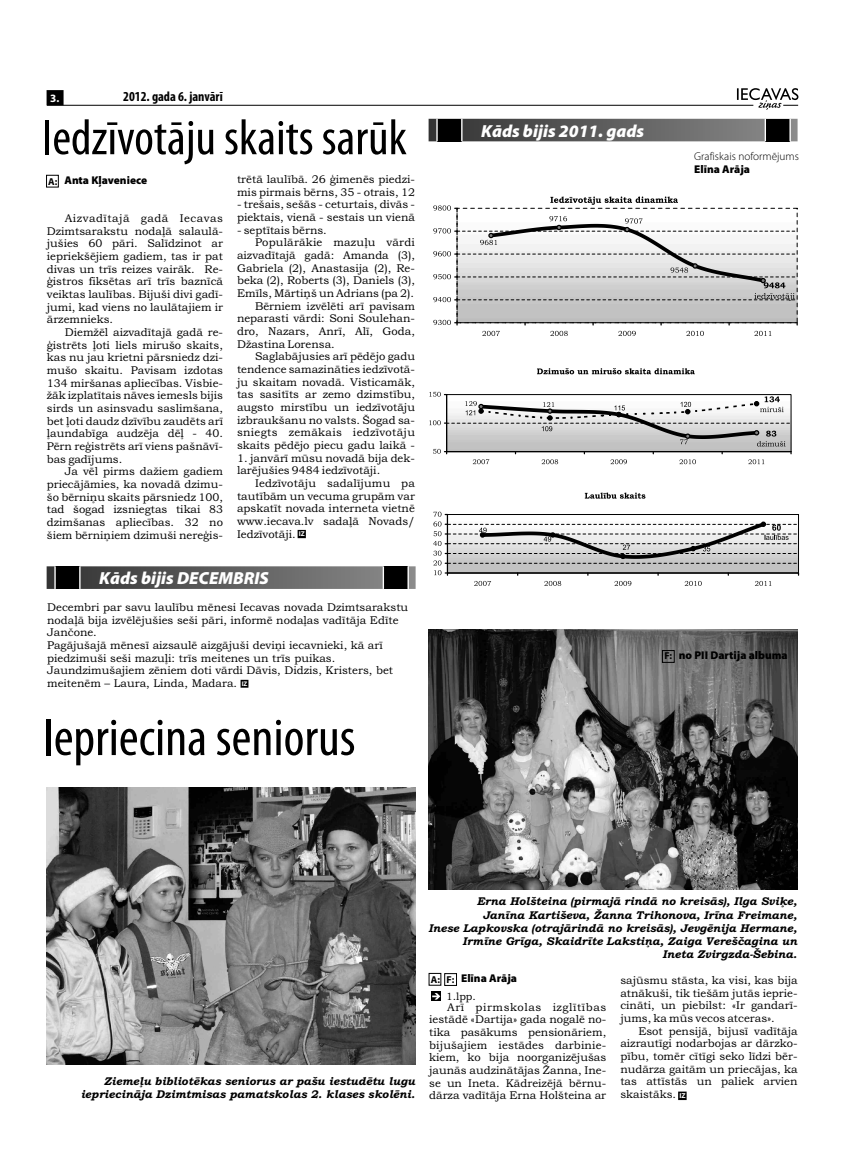
<style>
.page{position:relative;width:851px;height:1170px;background:#fff}
.page>*{position:absolute;margin:0;border:0;box-sizing:border-box;transform-origin:0 0}
.t1{font:condensed 53.5px "Myriad Pro";color:#000}
.t2{font:condensed 50.38px "Myriad Pro";color:#000}
.t3{font:italic 900 17.5px "Myriad Pro";color:#fff}
.t4{font:700 condensed 13.75px "Myriad Pro";color:#000}
.t5{font:11.25px/12.6px "Bookman Old Style";color:#000;text-align:justify}
.t6{font:italic 11.25px/13.2px "Bookman Old Style";color:#000;text-align:right}
.t7{font:900 11.25px "Myriad Pro";color:#000}
.t8{font:300 11.25px "Myriad Pro";color:#000}
.t9{font:700 11.25px "Myriad Pro";color:#fff}
.t10{font:10.62px "Bookman Old Style";color:#000}
.t11{font:700 7.12px "Myriad Pro";color:#fff}
.t12{font:700 7px "Myriad Pro";color:#fff}
.s1{font-weight:700;font-size:10px}
.s2{font-family:"Myriad Pro";font-weight:700;font-size:6.62px;color:#fff}
</style>
<div class="page">
<svg style="left:46px;top:88px;width:752px;height:22px"></svg>
<img style="left:428px;top:629px;width:369px;height:260px">
<img style="left:46px;top:787px;width:369px;height:276px">
<img style="left:47px;top:566px;width:368px;height:23px">
<div style="left:55px;top:566px;width:25px;height:23px;background:#000"></div>
<hr style="left:79px;top:566px;width:2px;height:23px;background:#fff">
<hr style="left:54px;top:566px;width:2px;height:23px;background:#fff">
<div style="left:383px;top:566px;width:25px;height:23px;background:#000"></div>
<hr style="left:407px;top:566px;width:2px;height:23px;background:#fff">
<hr style="left:382px;top:566px;width:2px;height:23px;background:#fff">
<div style="left:240px;top:679px;width:8px;height:8px;background:#000"></div>
<svg style="left:482px;top:331px;width:17px;height:5px"></svg>
<svg style="left:550px;top:331px;width:17px;height:5px"></svg>
<svg style="left:618px;top:331px;width:17px;height:5px"></svg>
<svg style="left:686px;top:331px;width:17px;height:5px"></svg>
<svg style="left:754px;top:331px;width:17px;height:5px"></svg>
<svg style="left:433px;top:196px;width:364px;height:129px"></svg>
<svg style="left:537px;top:368px;width:157px;height:6px"></svg>
<svg style="left:429px;top:392px;width:362px;height:72px"></svg>
<svg style="left:584px;top:492px;width:61px;height:6px"></svg>
<svg style="left:433px;top:511px;width:366px;height:75px"></svg>
<div style="left:444px;top:973px;width:12px;height:12px;border:1px solid #000"></div>
<div style="left:429px;top:973px;width:12px;height:12px;border:1px solid #000"></div>
<div style="left:662px;top:650px;width:12px;height:12px;border:1px solid #000"></div>
<div style="left:431px;top:991px;width:10px;height:9px;background:#000"></div>
<svg style="left:432px;top:993px;width:8px;height:6px"></svg>
<div style="left:46px;top:175px;width:12px;height:12px;border:1px solid #000"></div>
<img style="left:428px;top:119px;width:369px;height:22px">
<div style="left:437px;top:119px;width:25px;height:22px;background:#000"></div>
<svg style="left:461px;top:119px;width:1px;height:22px"></svg>
<svg style="left:436px;top:119px;width:1px;height:22px"></svg>
<div style="left:765px;top:119px;width:25px;height:22px;background:#000"></div>
<svg style="left:789px;top:119px;width:1px;height:22px"></svg>
<svg style="left:764px;top:119px;width:1px;height:22px"></svg>
<div style="left:297px;top:530px;width:9px;height:8px;background:#000"></div>
<div style="left:678px;top:1091px;width:8px;height:8px;background:#000"></div>
<p class="t9" style="left:50px;top:93px;width:11px">3.</p>
<p class="t4" style="left:123px;top:90px;width:101px">2012. gada 6. janvārī</p>
<h2 class="t2" style="left:42px;top:116px;width:366px">Iedzīvotāju skaits sarūk</h2>
<p class="t5" style="left:237px;top:174px;width:179px">trētā laulībā. 26 ģimenēs piedzi&shy;mis pirmais bērns, 35 - otrais, 12</p>
<p class="t5" style="left:237px;top:199px;width:179px">- trešais, sešās - ceturtais, divās - piektais, vienā - sestais un vienā</p>
<p class="t5" style="left:237px;top:224px;width:91px">- septītais bērns.</p>
<p class="t5" style="left:255px;top:237px;width:161px">Populārākie mazuļu vārdi</p>
<p class="t5" style="left:237px;top:250px;width:179px">aizvadītajā gadā: Amanda (3),</p>
<p class="t5" style="left:237px;top:262px;width:179px">Gabriela (2), Anastasija (2), Re-</p>
<p class="t5" style="left:237px;top:275px;width:179px">beka (2), Roberts (3), Daniels (3),</p>
<p class="t5" style="left:237px;top:288px;width:179px">Emīls, Mārtiņš un Adrians (pa 2).</p>
<p class="t5" style="left:255px;top:300px;width:161px">Bērniem izvēlēti arī pavisam</p>
<p class="t5" style="left:237px;top:313px;width:179px">neparasti vārdi: Soni Soulehan-</p>
<p class="t5" style="left:237px;top:326px;width:179px">dro, Nazars, Anrī, Alī, Goda,</p>
<p class="t5" style="left:237px;top:338px;width:99px">Džastina Lorensa.</p>
<p class="t7" style="left:48px;top:176px;width:100px"><span class="s1">A:</span> Anta Kļaveniece</p>
<p class="t5" style="left:47px;top:213px;width:178px;text-indent:18px">Aizvadītajā gadā Iecavas Dzimtsarakstu nodaļā salaulā&shy;jušies 60 pāri. Salīdzinot ar iepriekšējiem gadiem, tas ir pat divas un trīs reizes vairāk. Re&shy;ģistros fiksētas arī trīs baznīcā veiktas laulības. Bijuši divi gadī&shy;jumi, kad viens no laulātajiem ir ārzemnieks.</p>
<p class="t5" style="left:47px;top:327px;width:178px;text-indent:18px">Diemžēl aizvadītajā gadā re&shy;ģistrēts ļoti liels mirušo skaits, kas nu jau krietni pārsniedz dzi&shy;mušo skaitu. Pavisam izdotas 134 miršanas apliecības. Visbie&shy;žāk izplatītais nāves iemesls bijis sirds un asinsvadu saslimšana, bet ļoti daudz dzīvību zaudēts arī ļaundabīga audzēja dēļ - 40.<br>Pērn reģistrēts arī viens pašnāvī&shy;bas gadījums.</p>
<p class="t5" style="left:47px;top:466px;width:178px;text-indent:18px">Ja vēl pirms dažiem gadiem priecājāmies, ka novadā dzimu&shy;šo bērniņu skaits pārsniedz 100, tad šogad izsniegtas tikai 83 dzimšanas apliecības. 32 no šiem bērniņiem dzimuši nereģis-</p>
<p class="t5" style="left:237px;top:351px;width:179px;text-indent:18px">Saglabājusies arī pēdējo gadu tendence samazināties iedzīvotā&shy;ju skaitam novadā. Visticamāk, tas sasitīts ar zemo dzimstību, augsto mirstību un iedzīvotāju izbraukšanu no valsts. Šogad sa&shy;sniegts zemākais iedzīvotāju skaits pēdējo piecu gadu laikā -</p>
<p class="t5" style="left:237px;top:452px;width:179px">1. janvārī mūsu novadā bija dek&shy;larējušies 9484 iedzīvotāji.</p>
<p class="t5" style="left:237px;top:478px;width:179px;text-indent:18px">Iedzīvotāju sadalījumu pa tautībām un vecuma grupām var apskatīt novada interneta vietnē www.iecava.lv</p>
<p class="t5" style="left:323px;top:515px;width:93px">sadaļā Novads/</p>
<p class="t5" style="left:237px;top:528px;width:60px">Iedzīvotāji.</p>
<p class="t12" style="left:299px;top:531px;width:8px">IZ</p>
<h3 class="t3" style="left:99px;top:571px;width:171px">Kāds bijis DECEMBRIS</h3>
<p class="t5" style="left:47px;top:602px;width:362px">Decembri par savu laulību mēnesi Iecavas novada Dzimtsarakstu nodaļā bija izvēlējušies seši pāri, informē nodaļas vadītāja Edīte</p>
<p class="t5" style="left:47px;top:640px;width:337px">Pagājušajā mēnesī aizsaulē aizgājuši deviņi iecavnieki, kā arī piedzimuši seši mazuļi: trīs meitenes un trīs puikas.</p>
<p class="t5" style="left:47px;top:627px;width:51px">Jančone.</p>
<p class="t5" style="left:47px;top:665px;width:347px">Jaundzimušajiem zēniem doti vārdi Dāvis, Didzis, Kristers, bet meitenēm – Laura, Linda, Madara. <span class="s2">IZ</span></p>
<h1 class="t1" style="left:43px;top:714px;width:314px">Iepriecina seniorus</h1>
<h3 class="t3" style="left:481px;top:123px;width:164px">Kāds bijis 2011. gads</h3>
<p class="t8" style="left:694px;top:152px;width:106px">Grafiskais noformējums</p>
<p class="t7" style="left:694px;top:165px;width:57px">Elīna Arāja</p>
<p class="t7" style="left:664px;top:650px;width:125px"><span class="s1">F:</span> no PII Dartija albuma</p>
<p class="t6" style="left:81px;top:1075px;width:336px">Ziemeļu bibliotēkas seniorus ar pašu iestudētu lugu iepriecināja Dzimtmisas pamatskolas 2. klases skolēni.</p>
<p class="t6" style="left:428px;top:895px;width:370px">Erna Holšteina (pirmajā rindā no kreisās), Ilga Sviķe,<br>Janīna Kartiševa, Žanna Trihonova, Irīna Freimane,<br>Inese Lapkovska (otrajārindā no kreisās), Jevgēnija Hermane, Irmīne Grīga, Skaidrīte Lakstiņa, Zaiga Vereščagina un<br>Ineta Zvirgzda-Šebina.</p>
<p class="t7" style="left:431px;top:973px;width:88px"><span class="s1">A: F:</span> Elīna Arāja</p>
<p class="t10" style="left:446px;top:992px;width:31px">1.lpp.</p>
<p class="t5" style="left:429px;top:1001px;width:178px;text-indent:18px">Arī pirmskolas izglītības iestādē «Dartija» gada nogalē no&shy;tika pasākums pensionāriem, bijušajiem iestādes darbinie&shy;kiem, ko bija noorganizējušas jaunās audzinātājas Žanna, Ine&shy;se un Ineta. Kādreizējā bērnu&shy;dārza vadītāja Erna Holšteina ar</p>
<p class="t5" style="left:620px;top:974px;width:179px">sajūsmu stāsta, ka visi, kas bija atnākuši, tik tiešām jutās ieprie&shy;cināti, un piebilst: «Ir gandarī&shy;jums, ka mūs vecos atceras».</p>
<p class="t5" style="left:620px;top:1025px;width:179px;text-indent:18px">Esot pensijā, bijusī vadītāja aizrautīgi nodarbojas ar dārzko&shy;pību, tomēr cītīgi seko līdzi bēr&shy;nudārza gaitām un priecājas, ka tas attīstās un paliek arvien skaistāks.</p>
<p class="t11" style="left:679px;top:1092px;width:8px">IZ</p>
</div>
